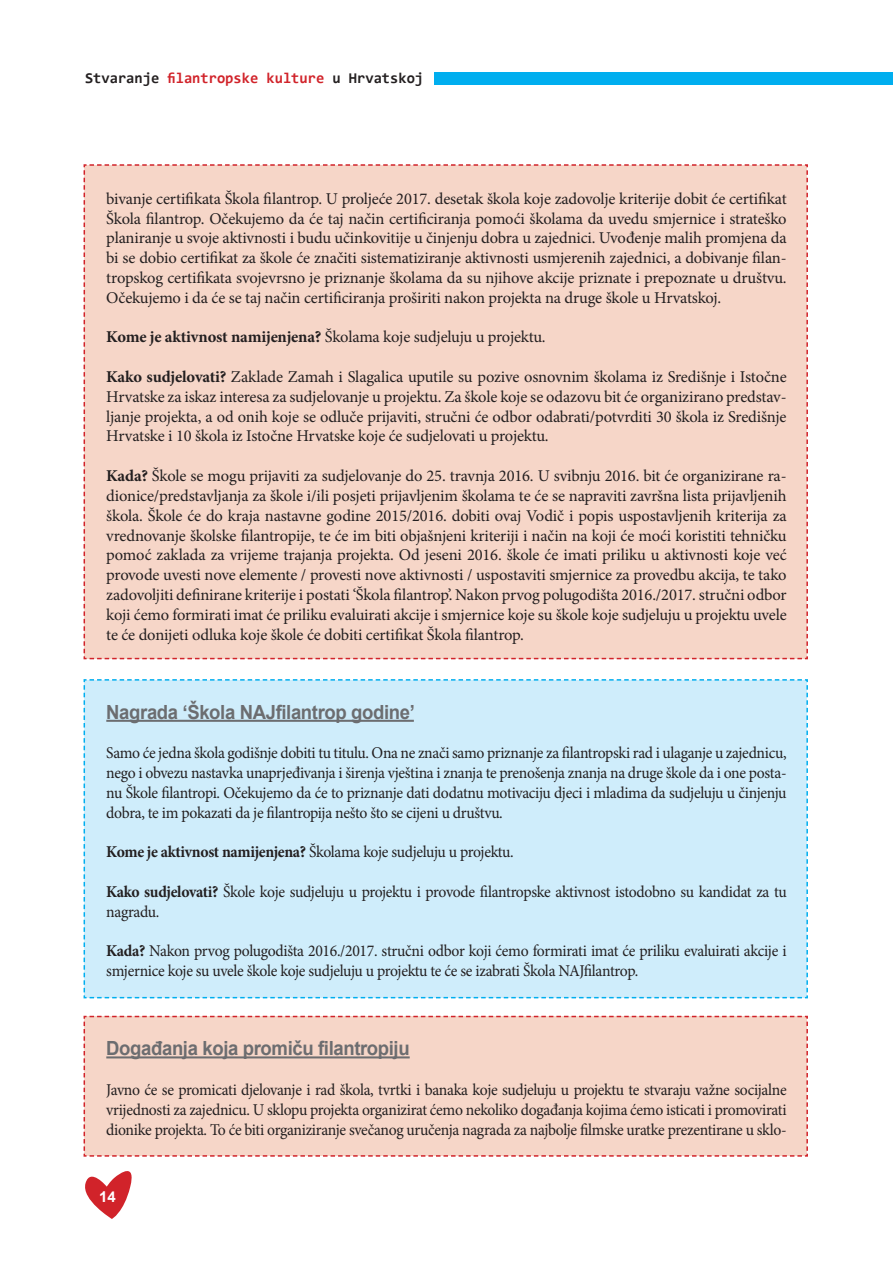
<style>
.page{position:relative;width:893px;height:1263px;background:#fff}
.page>*{position:absolute;margin:0;border:0;box-sizing:border-box;transform-origin:0 0}
.t1{font:700 19.5px "Arial";letter-spacing:-.02em;color:#6c6d70;scale:.95 1}
.t2{font:16.5px/19.8px "Minion Pro";letter-spacing:-.02em;color:#231f20;text-align:justify}
.t3{font:16.5px/19.8px "Minion Pro";letter-spacing:-.02em;color:#231f20;text-align:justify;scale:.95 1}
.t4{font:700 15px "Consolas";color:#231f20}
.t5{font:700 15px "Arial";color:#fff}
.s1{color:#d1232a}
.s2{font-weight:700}
</style>
<div class="page">
<div style="left:434px;top:72px;width:459px;height:13px;background:#00aeef"></div>
<svg style="left:85px;top:1171px;width:47px;height:48px"></svg>
<div style="left:83px;top:1015px;width:725px;height:142px;background:#f6d6c8"></div>
<div style="left:83px;top:679px;width:725px;height:320px;background:#cfedfb"></div>
<div style="left:83px;top:164px;width:725px;height:496px;background:#f6d6c8"></div>
<hr style="left:106px;top:720px;width:308px;height:2px;background:#6c6d70">
<hr style="left:106px;top:1056px;width:304px;height:2px;background:#6c6d70">
<p class="t4" style="left:85px;top:69px;width:340px">Stvaranje <span class="s1">filantropske kulture</span> u Hrvatskoj</p>
<p class="t2" style="left:106px;top:189px;width:682px">bivanje certifikata Škola filantrop. U proljeće 2017. desetak škola koje zadovolje kriterije dobit će certifikat Škola filantrop. Očekujemo da će taj način certificiranja pomoći školama da uvedu smjernice i strateško planiranje u svoje aktivnosti i budu učinkovitije u činjenju dobra u zajednici. Uvođenje malih promjena da bi se dobio certifikat za škole će značiti sistematiziranje aktivnosti usmjerenih zajednici, a dobivanje filan&shy;tropskog certifikata svojevrsno je priznanje školama da su njihove akcije priznate i prepoznate u društvu.<br>Očekujemo i da će se taj način certificiranja proširiti nakon projekta na druge škole u Hrvatskoj.</p>
<p class="t2" style="left:106px;top:327px;width:439px"><span class="s2">Kome je aktivnost namijenjena?</span> Školama koje sudjeluju u projektu.</p>
<p class="t2" style="left:106px;top:367px;width:682px"><span class="s2">Kako sudjelovati?</span> Zaklade Zamah i Slagalica uputile su pozive osnovnim školama iz Središnje i Istočne Hrvatske za iskaz interesa za sudjelovanje u projektu. Za škole koje se odazovu bit će organizirano predstav&shy;ljanje projekta, a od onih koje se odluče prijaviti, stručni će odbor odabrati/potvrditi 30 škola iz Središnje Hrvatske i 10 škola iz Istočne Hrvatske koje će sudjelovati u projektu.</p>
<p class="t2" style="left:106px;top:466px;width:682px"><span class="s2">Kada?</span> Škole se mogu prijaviti za sudjelovanje do 25. travnja 2016. U svibnju 2016. bit će organizirane ra&shy;dionice/predstavljanja za škole i/ili posjeti prijavljenim školama te će se napraviti završna lista prijavljenih škola. Škole će do kraja nastavne godine 2015/2016. dobiti ovaj Vodič i popis uspostavljenih kriterija za vrednovanje školske filantropije, te će im biti objašnjeni kriteriji i način na koji će moći koristiti tehničku pomoć zaklada za vrijeme trajanja projekta. Od jeseni 2016. škole će imati priliku u aktivnosti koje već provode uvesti nove elemente / provesti nove aktivnosti / uspostaviti smjernice za provedbu akcija, te tako zadovoljiti definirane kriterije i postati ‘Škola filantrop’. Nakon prvog polugodišta 2016./2017. stručni odbor koji ćemo formirati imat će priliku evaluirati akcije i smjernice koje su škole koje sudjeluju u projektu uvele te će donijeti odluka koje škole će dobiti certifikat Škola filantrop.</p>
<p class="t1" style="left:106px;top:698px;width:326px">Nagrada ‘Škola NAJfilantrop godine’</p>
<p class="t3" style="left:106px;top:743px;width:718px">Samo će jedna škola godišnje dobiti tu titulu. Ona ne znači samo priznanje za filantropski rad i ulaganje u zajednicu, nego i obvezu nastavka unaprjeđivanja i širenja vještina i znanja te prenošenja znanja na druge škole da i one posta&shy;nu Škole filantropi. Očekujemo da će to priznanje dati dodatnu motivaciju djeci i mladima da sudjeluju u činjenju dobra, te im pokazati da je filantropija nešto što se cijeni u društvu.</p>
<p class="t3" style="left:106px;top:842px;width:428px"><span class="s2">Kome je aktivnost namijenjena?</span> Školama koje sudjeluju u projektu.</p>
<p class="t3" style="left:106px;top:882px;width:718px"><span class="s2">Kako sudjelovati?</span> Škole koje sudjeluju u projektu i provode filantropske aktivnost istodobno su kandidat za tu nagradu.</p>
<p class="t3" style="left:106px;top:941px;width:718px"><span class="s2">Kada?</span> Nakon prvog polugodišta 2016./2017. stručni odbor koji ćemo formirati imat će priliku evaluirati akcije i smjernice koje su uvele škole koje sudjeluju u projektu te će se izabrati Škola NAJfilantrop.</p>
<p class="t1" style="left:106px;top:1035px;width:321px">Događanja koja promiču filantropiju</p>
<p class="t3" style="left:106px;top:1080px;width:718px">Javno će se promicati djelovanje i rad škola, tvrtki i banaka koje sudjeluju u projektu te stvaraju važne socijalne vrijednosti za zajednicu. U sklopu projekta organizirat ćemo nekoliko događanja kojima ćemo isticati i promovirati dionike projekta. To će biti organiziranje svečanog uručenja nagrada za najbolje filmske uratke prezentirane u sklo-</p>
<p class="t5" style="left:99px;top:1186px;width:18px">14</p>
</div>
